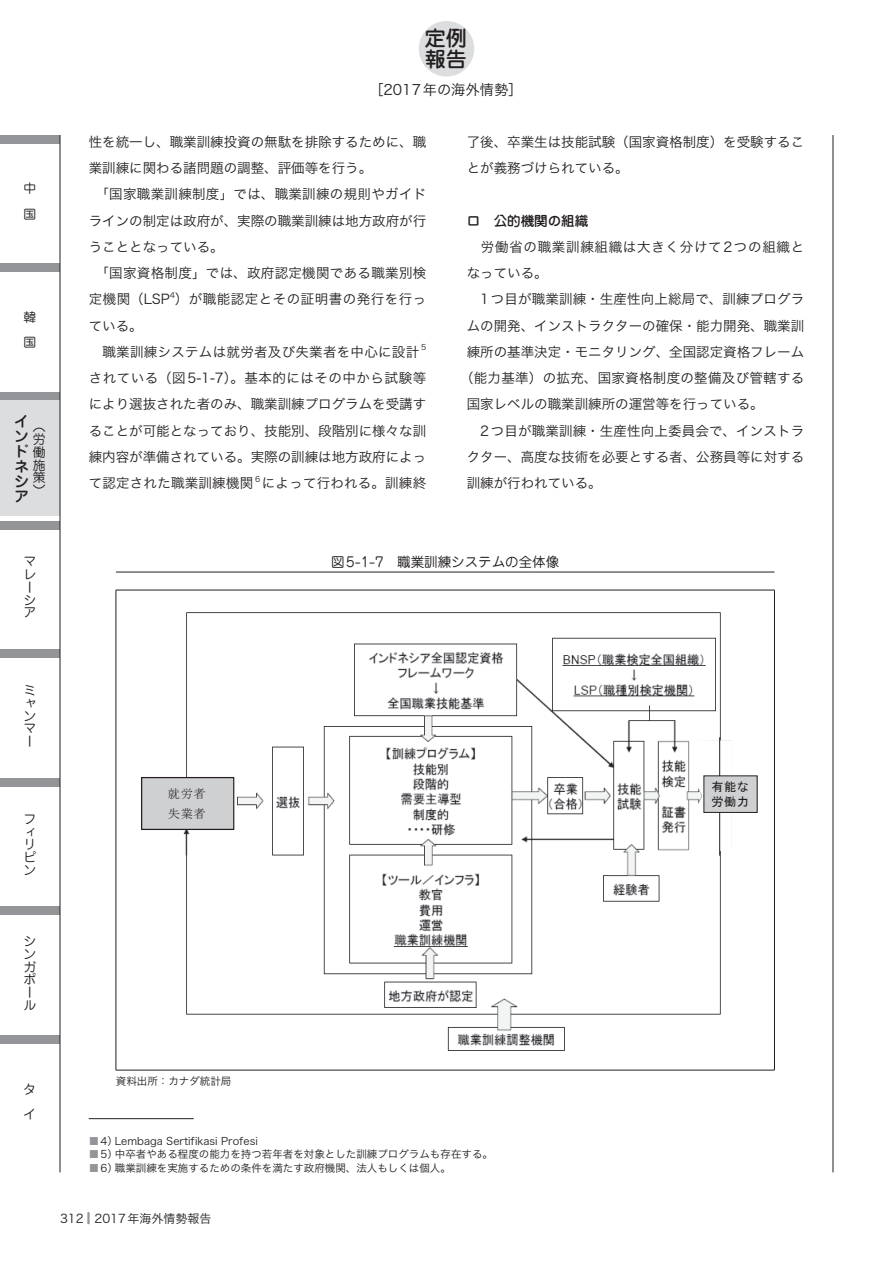
<style>
.page{position:relative;width:893px;height:1263px;background:#fff}
.page>*{position:absolute;margin:0;border:0;box-sizing:border-box;transform-origin:0 0}
.t1{font:500 21px/21px "Jun 34 Pro";color:#231f20}
.t2{font:500 15px/15px "Jun 34 Pro";color:#231f20;text-align:justify}
.t3{font:14.25px "Hira Kaku Pro N W3";color:#231f20}
.t4{font:13.5px/26.2px "Hira Kaku Pro N W3";color:#231f20}
.t5{font:13.5px/26.2px "Hira Kaku Pro N W3";letter-spacing:.02em;color:#231f20}
.t6{font:13.5px "Hira Kaku Pro N W3";letter-spacing:.05em;color:#231f20}
.t7{font:13.5px "Jun 201 Pro";color:#231f20}
.t8{font:500 13.5px "Jun 34 Pro";color:#231f20}
.t9{font:12.75px/12.8px "Jun 201 Pro";color:#231f20}
.t10{font:12.15px/20.7px "MS Mincho";letter-spacing:.045em;color:#231f20}
.t11{font:12.15px/14.5px "MS Gothic";letter-spacing:.045em;color:#231f20}
.t12{font:12px "Hira Kaku Pro N W3";color:#231f20}
.t13{font:10.5px "Hira Kaku Pro N W3";color:#231f20}
.t14{font:7.8px "Hira Kaku Pro N W3";color:#231f20}
.s1{color:#939598}
</style>
<div class="page">
<div style="left:0;top:135px;width:60px;height:8px;background:#939598"></div>
<div style="left:0;top:264px;width:60px;height:8px;background:#939598"></div>
<div style="left:0;top:392px;width:60px;height:8px;background:#939598"></div>
<div style="left:0;top:400px;width:60px;height:116px;background:#dcdddf"></div>
<div style="left:0;top:521px;width:60px;height:8px;background:#939598"></div>
<div style="left:0;top:650px;width:60px;height:8px;background:#939598"></div>
<div style="left:0;top:778px;width:60px;height:8px;background:#939598"></div>
<div style="left:0;top:907px;width:60px;height:8px;background:#939598"></div>
<div style="left:0;top:1035px;width:60px;height:9px;background:#939598"></div>
<div style="left:419px;top:21px;width:55px;height:55px;background:#dcdddf;border-radius:50%"></div>
<hr style="left:60px;top:135px;width:1px;height:1037px;background:#231f20">
<hr style="left:833px;top:135px;width:1px;height:1037px;background:#231f20">
<svg style="left:87px;top:1212px;width:3px;height:12px"></svg>
<hr style="left:89px;top:1118px;width:105px;height:1px;background:#231f20">
<hr style="left:116px;top:590px;width:659px;height:1px;background:#231f20">
<hr style="left:116px;top:590px;width:1px;height:480px;background:#231f20">
<hr style="left:774px;top:590px;width:1px;height:480px;background:#231f20">
<hr style="left:116px;top:1070px;width:659px;height:1px;background:#231f20">
<hr style="left:116px;top:572px;width:658px;height:1px;background:#231f20">
<img style="left:183px;top:612px;width:538px;height:439px">
<svg style="left:141px;top:777px;width:93px;height:53px;background:#c3c4c6"></svg>
<svg style="left:698px;top:740px;width:33px;height:111px"></svg>
<hr style="left:719px;top:737px;width:1px;height:119px;background:#231f20">
<div style="left:704px;top:776px;width:53px;height:36px;background:#cfd0d2"></div>
<div style="left:704px;top:775px;width:53px;height:38px;border:1px solid #231f20"></div>
<p class="t9" style="left:24px;top:174px;width:13px;line-height:25.5px">中国</p>
<p class="t9" style="left:24px;top:303px;width:14px;line-height:25.5px">韓国</p>
<p class="t2" style="left:14px;top:412px;width:16px">インドネシア</p>
<p class="t9" style="left:33px;top:419px;width:14px;text-align:justify">（労働施策）</p>
<p class="t9" style="left:24px;top:554px;width:13px">マレーシア</p>
<h1 class="t1" style="left:425px;top:26px;width:43px">定例報告</h1>
<p class="t3" style="left:369px;top:77px;width:155px">［2017年の海外情勢］</p>
<p class="t4" style="left:89px;top:128px;width:339px">性を統一し、職業訓練投資の無駄を排除するために、職業訓練に関わる諸問題の調整、評価等を行う。<br>　「国家職業訓練制度」では、職業訓練の規則やガイドラインの制定は政府が、実際の職業訓練は地方政府が行うこととなっている。<br>　「国家資格制度」では、政府認定機関である職業別検定機関（LSP ）が職能認定とその証明書の発行を行っ</p>
<p class="t14" style="left:170px;top:288px;width:7px">4</p>
<p class="t5" style="left:89px;top:311px;width:332px">ている。<br>　職業訓練システムは就労者及び失業者を中心に設計</p>
<p class="t14" style="left:421px;top:340px;width:7px">5</p>
<p class="t4" style="left:89px;top:364px;width:339px;text-align:justify">されている（図5-1-7）。基本的にはその中から試験等により選抜された者のみ、職業訓練プログラムを受講することが可能となっており、技能別、段階別に様々な訓練内容が準備されている。実際の訓練は地方政府によって認定された職業訓練機関</p>
<p class="t14" style="left:255px;top:472px;width:7px">6</p>
<p class="t4" style="left:262px;top:469px;width:166px">によって行われる。訓練終</p>
<p class="t4" style="left:467px;top:128px;width:339px">了後、卒業生は技能試験（国家資格制度）を受験することが義務づけられている。</p>
<p class="t8" style="left:467px;top:210px;width:123px">ロ　公的機関の組織</p>
<p class="t6" style="left:467px;top:235px;width:339px">　労働省の職業訓練組織は大きく分けて2つの組織と</p>
<p class="t4" style="left:467px;top:259px;width:82px">なっている。</p>
<p class="t4" style="left:467px;top:285px;width:339px">　1つ目が職業訓練・生産性向上総局で、訓練プログラ</p>
<p class="t4" style="left:467px;top:311px;width:339px">ムの開発、インストラクターの確保・能力開発、職業訓</p>
<p class="t4" style="left:467px;top:338px;width:339px">練所の基準決定・モニタリング、全国認定資格フレーム</p>
<p class="t5" style="left:460px;top:364px;width:346px">（能力基準）の拡充、国家資格制度の整備及び管轄する</p>
<p class="t4" style="left:467px;top:390px;width:298px">国家レベルの職業訓練所の運営等を行っている。</p>
<p class="t4" style="left:467px;top:416px;width:339px">　2つ目が職業訓練・生産性向上委員会で、インストラ</p>
<p class="t4" style="left:467px;top:443px;width:339px">クター、高度な技術を必要とする者、公務員等に対する</p>
<p class="t4" style="left:467px;top:469px;width:136px">訓練が行われている。</p>
<p class="t7" style="left:331px;top:551px;width:230px">図5-1-7　職業訓練システムの全体像</p>
<p class="t9" style="left:24px;top:682px;width:13px;text-align:justify">ミャンマー</p>
<p class="t9" style="left:24px;top:811px;width:14px">フィリピン</p>
<p class="t9" style="left:24px;top:933px;width:14px">シンガポール</p>
<p class="t10" style="left:168px;top:783px;width:39px">就労者失業者</p>
<p class="t11" style="left:711px;top:779px;width:39px">有能な労働力</p>
<p class="t9" style="left:24px;top:1075px;width:12px;line-height:25.5px">タイ</p>
<p class="t13" style="left:116px;top:1071px;width:117px">資料出所：カナダ統計局</p>
<p class="t13" style="left:89px;top:1131px;width:171px"><span class="s1">■</span>4）Lembaga Sertifikasi Profesi</p>
<p class="t13" style="left:89px;top:1145px;width:406px"><span class="s1">■</span>5）中卒者やある程度の能力を持つ若年者を対象とした訓練プログラムも存在する。</p>
<p class="t13" style="left:89px;top:1158px;width:364px"><span class="s1">■</span>6）職業訓練を実施するための条件を満たす政府機関、法人もしくは個人。</p>
<p class="t12" style="left:60px;top:1207px;width:153px">312 2017年海外情勢報告</p>
</div>
